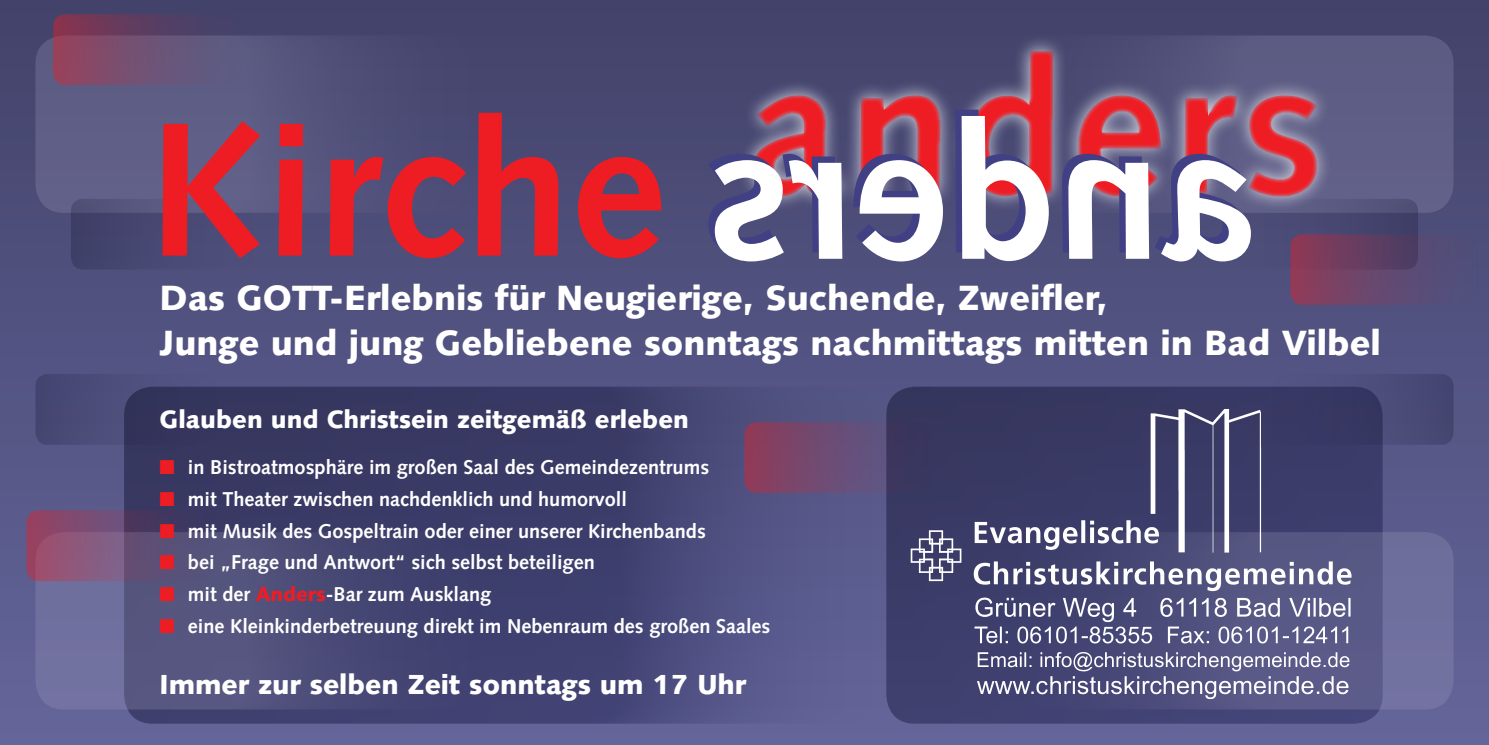
<style>
.page{position:relative;width:1489px;height:745px;background:#fff}
.page>*{position:absolute;margin:0;border:0;box-sizing:border-box;transform-origin:0 0}
.t1{font:700 190.25px "Syntax";letter-spacing:.015em;color:#ee1d23}
.t2{font:900 35px "Syntax";color:#fff}
.t3{font:900 27.5px "Syntax";color:#fff}
.t4{font:900 25px "Syntax";color:#fff}
.t5{font:700 20px "Syntax";color:#fff}
.s1{color:#ee1d23}
.s2{font-weight:900;color:#ee1d23}
</style>
<div class="page">
<div style="left:0;top:0;width:1488px;height:744px;background:linear-gradient(to bottom,#43436a,#64659a)"></div>
<svg style="left:124px;top:386px;width:780px;height:337px;background:#454574"></svg>
<div style="left:886px;top:386px;width:496px;height:337px;background:linear-gradient(to right,#383963,#424376);border-radius:28px"></div>
<div style="left:35px;top:35px;width:496px;height:178px;background:linear-gradient(to right,#66658c,#474771);border-radius:28px"></div>
<svg style="left:35px;top:531px;width:496px;height:178px;background:#4f4f7c"></svg>
<svg style="left:71px;top:198px;width:212px;height:71px;background:#4c4c76"></svg>
<svg style="left:35px;top:373px;width:213px;height:71px;background:#40416b"></svg>
<svg style="left:53px;top:14px;width:213px;height:71px;background:#694b6e"></svg>
<div style="left:957px;top:35px;width:496px;height:178px;background:#5f5e86;border-radius:28px"></div>
<svg style="left:957px;top:531px;width:496px;height:178px;background:#666694"></svg>
<svg style="left:1205px;top:198px;width:212px;height:71px;fill:#4c4c77"></svg>
<svg style="left:1240px;top:373px;width:213px;height:71px;background:#444571"></svg>
<div style="left:737px;top:34px;width:595px;height:177px;background:#fff;opacity:.75"></div>
<img style="left:903px;top:404px;width:455px;height:299px">
<svg style="left:744px;top:422px;width:213px;height:71px;background:#5f426a"></svg>
<svg style="left:27px;top:510px;width:212px;height:70px;background:#6a4d73"></svg>
<svg style="left:1290px;top:234px;width:198px;height:71px;background:#64456b"></svg>
<svg style="left:708px;top:109px;width:536px;height:146px;background:#6f6f92"></svg>
<p class="t1" style="left:148px;top:50px;width:1178px">Kirche anders</p>
<p class="t2" style="left:159px;top:277px;width:949px">Das GOTT-Erlebnis für Neugierige, Suchende, Zweifler,</p>
<p class="t2" style="left:159px;top:322px;width:1222px">Junge und jung Gebliebene sonntags nachmittags mitten in Bad Vilbel</p>
<p class="t4" style="left:159px;top:404px;width:531px">Glauben und Christsein zeitgemäß erleben</p>
<p class="t5" style="left:159px;top:455px;width:551px"><span class="s1">■</span> in Bistroatmosphäre im großen Saal des Gemeindezentrums</p>
<p class="t5" style="left:159px;top:487px;width:469px"><span class="s1">■</span> mit Theater zwischen nachdenklich und humorvoll</p>
<p class="t5" style="left:159px;top:519px;width:548px"><span class="s1">■</span> mit Musik des Gospeltrain oder einer unserer Kirchenbands</p>
<p class="t5" style="left:159px;top:550px;width:437px"><span class="s1">■</span> bei „Frage und Antwort“ sich selbst beteiligen</p>
<p class="t5" style="left:159px;top:582px;width:333px"><span class="s1">■</span> mit der <span class="s2">Anders</span>-Bar zum Ausklang</p>
<p class="t5" style="left:159px;top:614px;width:612px"><span class="s1">■</span> eine Kleinkinderbetreuung direkt im Nebenraum des großen Saales</p>
<p class="t3" style="left:159px;top:667px;width:588px">Immer zur selben Zeit sonntags um 17 Uhr</p>
</div>
